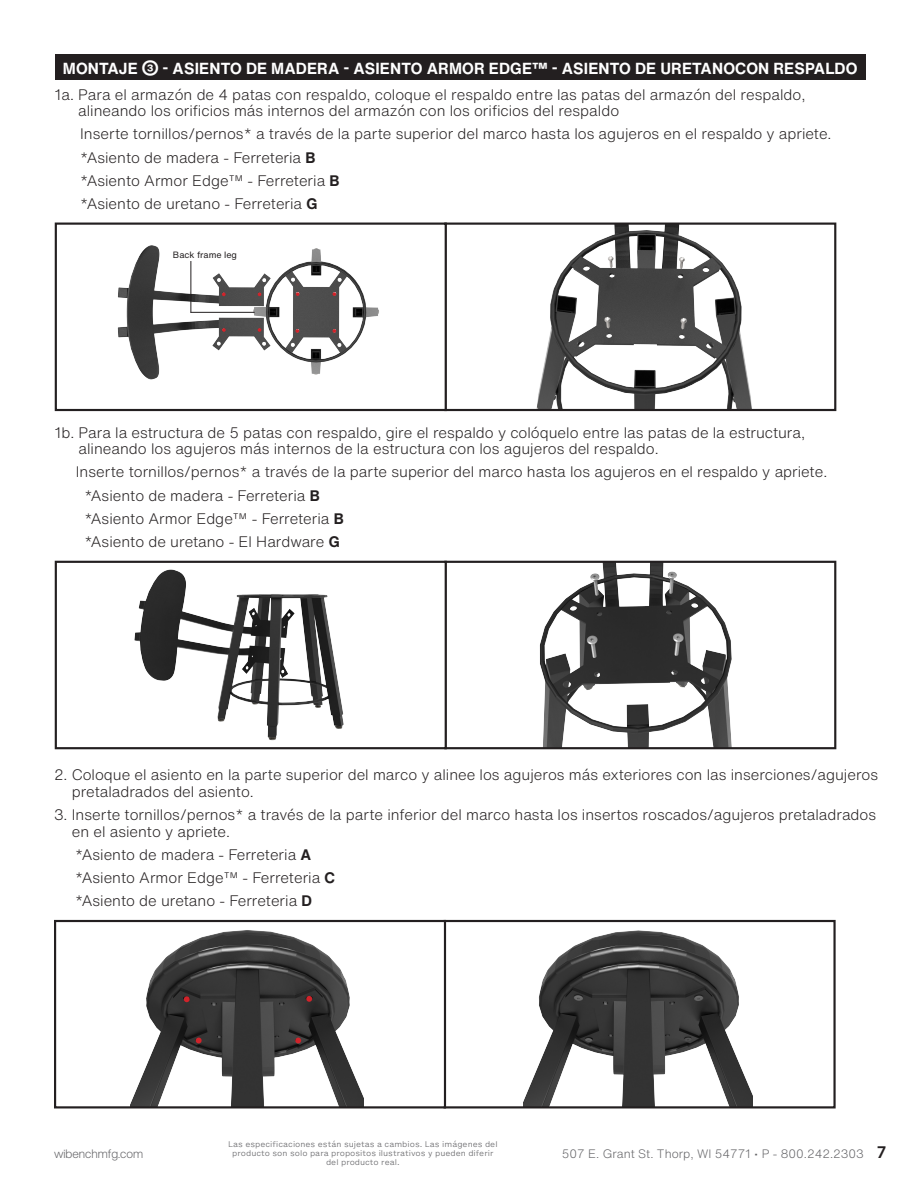
<style>
.page{position:relative;width:918px;height:1188px;background:#fff}
.page>*{position:absolute;margin:0;border:0;box-sizing:border-box;transform-origin:0 0}
.t1{font:600 18px "Myriad Pro";color:#231f20}
.t2{font:700 15.75px "Helvetica Now Text";letter-spacing:.01em;color:#fff}
.Head{font:300 15px/16.5px "Helvetica Now Text";color:#231f20}
.t3{font:300 12px "Helvetica Now Text";color:#636366}
.t4{font:300 12px "Helvetica Now Display";color:#636366}
.t5{font:9px "Helvetica Now Text";color:#231f20}
.t6{font:300 7.5px/9px "Helvetica Now Micro";color:#636366;text-align:center}
.s1{font-weight:700}
</style>
<div class="page">
<div style="left:55px;top:54px;width:811px;height:25px;background:#231f20"></div>
<img style="left:536px;top:226px;width:216px;height:182px">
<div style="left:444px;top:223px;width:392px;height:188px;border:2px solid #231f20"></div>
<svg style="left:117px;top:245px;width:262px;height:135px"></svg>
<div style="left:55px;top:223px;width:392px;height:188px;border:2px solid #231f20"></div>
<svg style="left:296px;top:292px;width:3px;height:4px"></svg>
<svg style="left:332px;top:292px;width:4px;height:4px"></svg>
<svg style="left:295px;top:329px;width:4px;height:4px"></svg>
<svg style="left:332px;top:329px;width:4px;height:4px"></svg>
<svg style="left:222px;top:293px;width:4px;height:3px"></svg>
<svg style="left:222px;top:328px;width:4px;height:4px"></svg>
<svg style="left:258px;top:328px;width:3px;height:4px"></svg>
<hr style="left:191px;top:261px;width:1px;height:52px;background:#231f20">
<hr style="left:191px;top:312px;width:64px;height:1px;background:#231f20">
<img style="left:523px;top:930px;width:229px;height:175px">
<div style="left:444px;top:920px;width:392px;height:188px;border:2px solid #231f20"></div>
<img style="left:131px;top:930px;width:233px;height:175px">
<div style="left:54px;top:920px;width:392px;height:188px;border:2px solid #231f20"></div>
<svg style="left:184px;top:996px;width:6px;height:6px"></svg>
<svg style="left:306px;top:996px;width:6px;height:6px"></svg>
<svg style="left:295px;top:1038px;width:6px;height:5px"></svg>
<svg style="left:196px;top:1038px;width:6px;height:5px"></svg>
<img style="left:539px;top:564px;width:193px;height:182px">
<div style="left:444px;top:561px;width:392px;height:188px;border:2px solid #231f20"></div>
<img style="left:134px;top:569px;width:210px;height:172px">
<div style="left:55px;top:561px;width:392px;height:188px;border:2px solid #231f20"></div>
<p class="t2" style="left:63px;top:56px;width:796px">MONTAJE ③ - ASIENTO DE MADERA - ASIENTO ARMOR EDGE™ - ASIENTO DE URETANOCON RESPALDO</p>
<p class="Head" style="left:78px;top:85px;width:729px;text-indent:-23px">1a. Para el armazón de 4 patas con respaldo, coloque el respaldo entre las patas del armazón del respaldo, alineando los orificios más internos del armazón con los orificios del respaldo</p>
<p class="Head" style="left:80px;top:125px;width:753px">Inserte tornillos/pernos* a través de la parte superior del marco hasta los agujeros en el respaldo y apriete.</p>
<p class="Head" style="left:80px;top:148px;width:237px">*Asiento de madera - Ferreteria <span class="s1">B</span></p>
<p class="Head" style="left:80px;top:172px;width:261px">*Asiento Armor Edge™ - Ferreteria <span class="s1">B</span></p>
<p class="Head" style="left:80px;top:195px;width:239px">*Asiento de uretano - Ferreteria <span class="s1">G</span></p>
<p class="t5" style="left:173px;top:248px;width:66px">Back frame leg</p>
<p class="Head" style="left:79px;top:424px;width:728px;text-indent:-24px">1b. Para la estructura de 5 patas con respaldo, gire el respaldo y colóquelo entre las patas de la estructura, alineando los agujeros más internos de la estructura con los agujeros del respaldo.</p>
<p class="Head" style="left:76px;top:463px;width:753px">Inserte tornillos/pernos* a través de la parte superior del marco hasta los agujeros en el respaldo y apriete.</p>
<p class="Head" style="left:84px;top:487px;width:237px">*Asiento de madera - Ferreteria <span class="s1">B</span></p>
<p class="Head" style="left:84px;top:510px;width:261px">*Asiento Armor Edge™ - Ferreteria <span class="s1">B</span></p>
<p class="Head" style="left:84px;top:533px;width:257px">*Asiento de uretano - El Hardware <span class="s1">G</span></p>
<p class="Head" style="left:72px;top:766px;width:808px;text-indent:-18px">2. Coloque el asiento en la parte superior del marco y alinee los agujeros más exteriores con las inserciones/agujeros pretaladrados del asiento.</p>
<p class="Head" style="left:72px;top:806px;width:806px;text-indent:-18px">3. Inserte tornillos/pernos* a través de la parte inferior del marco hasta los insertos roscados/agujeros pretaladrados en el asiento y apriete.</p>
<p class="Head" style="left:75px;top:846px;width:238px">*Asiento de madera - Ferreteria <span class="s1">A</span></p>
<p class="Head" style="left:75px;top:869px;width:261px">*Asiento Armor Edge™ - Ferreteria <span class="s1">C</span></p>
<p class="Head" style="left:75px;top:892px;width:238px">*Asiento de uretano - Ferreteria <span class="s1">D</span></p>
<p class="t6" style="left:228px;top:1139px;width:271px">Las especificaciones están sujetas a cambios. Las imágenes del producto son solo para propositos ilustrativos y pueden diferir del producto real.</p>
<p class="t4" style="left:54px;top:1146px;width:91px">wibenchmfg.com</p>
<p class="t3" style="left:562px;top:1145px;width:304px">507 E. Grant St. Thorp, WI 54771 • P - 800.242.2303</p>
<p class="t1" style="left:877px;top:1140px;width:11px">7</p>
</div>
